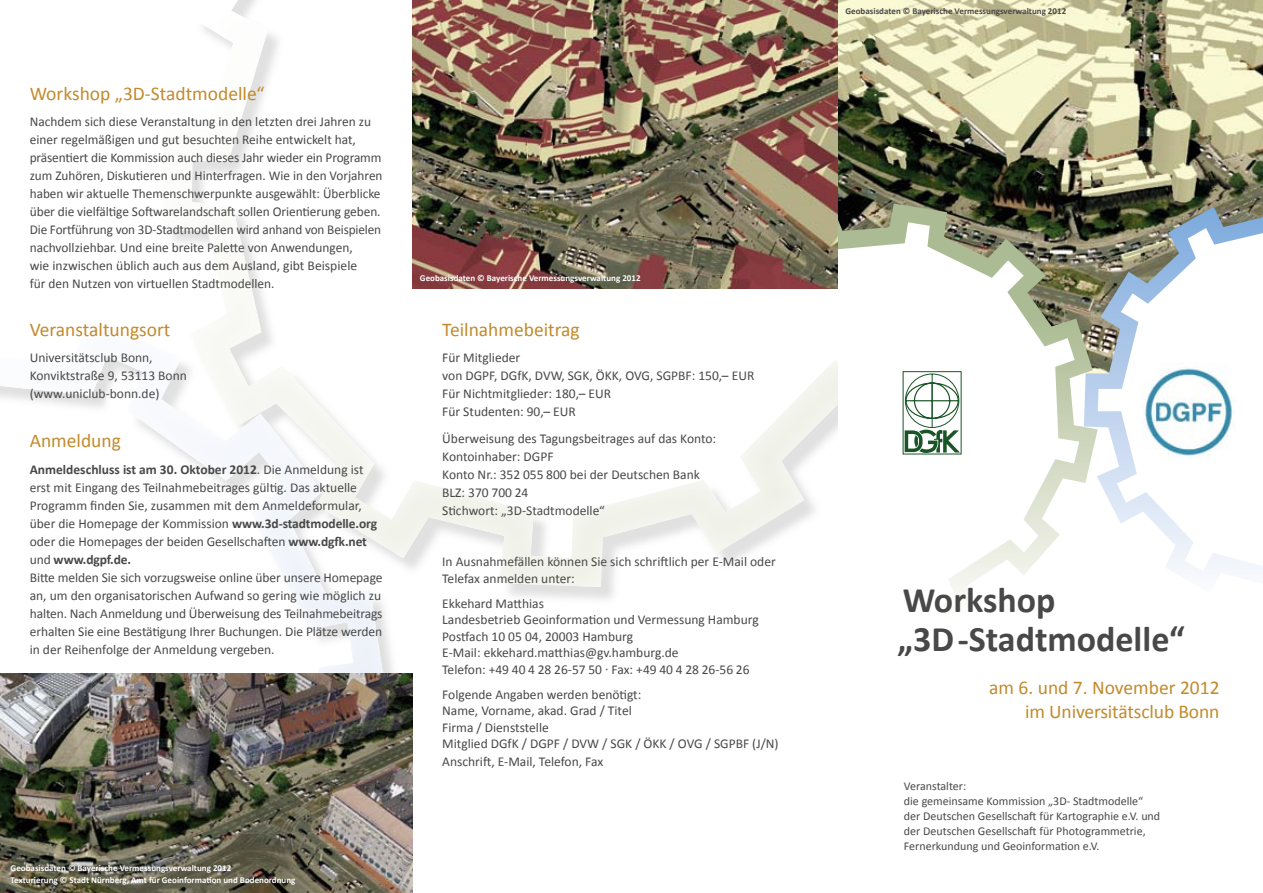
<style>
.page{position:relative;width:1263px;height:893px;background:#fff}
.page>*{position:absolute;margin:0;border:0;box-sizing:border-box;transform-origin:0 0}
.t1{font:700 36px/39px "Calibri";color:#484848}
.t2{font:19.5px/24px "Calibri";color:#c28a2b;text-align:right}
.t3{font:13.5px/18px "Calibri";color:#484848}
.t4{font:12px/15px "Calibri";color:#484848}
.t5{font:700 9px/12px "Calibri";color:#fff}
.t6{font:700 9px "Calibri";color:#484848}
.s1{font-weight:700}
</style>
<div class="page">
<img style="left:171px;top:0;width:667px;height:587px">
<img style="left:0;top:320px;width:385px;height:353px">
<img style="left:838px;top:0;width:425px;height:207px">
<svg style="left:838px;top:203px;width:260px;height:394px"></svg>
<svg style="left:1084px;top:207px;width:179px;height:386px"></svg>
<svg style="left:905px;top:374px;width:55px;height:79px"></svg>
<img style="left:412px;top:0;width:426px;height:288px">
<img style="left:0;top:673px;width:412px;height:220px">
<h2 class="t2" style="left:30px;top:81px;width:236px">Workshop „3D-Stadtmodelle“</h2>
<p class="t3" style="left:30px;top:113px;width:354px">Nachdem sich diese Veranstaltung in den letzten drei Jahren zu einer regelmäßigen und gut besuchten Reihe entwickelt hat, präsentiert die Kommission auch dieses Jahr wieder ein Programm zum Zuhören, Diskutieren und Hinterfragen. Wie in den Vorjahren haben wir aktuelle Themenschwerpunkte ausgewählt: Überblicke über die vielfältige Softwarelandschaft sollen Orientierung geben.<br>Die Fortführung von 3D-Stadtmodellen wird anhand von Beispielen nachvollziehbar. Und eine breite Palette von Anwendungen,<br>wie inzwischen üblich auch aus dem Ausland, gibt Beispiele<br>für den Nutzen von virtuellen Stadtmodellen.</p>
<h2 class="t2" style="left:30px;top:317px;width:142px">Veranstaltungsort</h2>
<p class="t3" style="left:30px;top:349px;width:159px">Universitätsclub Bonn,<br>Konviktstraße 9, 53113 Bonn (www.uniclub-bonn.de)</p>
<h2 class="t2" style="left:30px;top:429px;width:93px">Anmeldung</h2>
<p class="t3" style="left:30px;top:460px;width:354px"><span class="s1">Anmeldeschluss ist am 30. Oktober 2012</span>. Die Anmeldung ist erst mit Eingang des Teilnahmebeitrages gültig. Das aktuelle Programm finden Sie, zusammen mit dem Anmeldeformular, über die Homepage der Kommission <span class="s1">www.3d-stadtmodelle.org </span>oder die Homepages der beiden Gesellschaften <span class="s1">www.dgfk.net </span>und <span class="s1">www.dgpf.de.<br></span>Bitte melden Sie sich vorzugsweise online über unsere Homepage an, um den organisatorischen Aufwand so gering wie möglich zu halten. Nach Anmeldung und Überweisung des Teilnahmebeitrags erhalten Sie eine Bestätigung Ihrer Buchungen. Die Plätze werden in der Reihenfolge der Anmeldung vergeben.</p>
<p class="t5" style="left:420px;top:272px;width:222px">Geobasisdaten © Bayerische Vermessungsverwaltung 2012</p>
<h2 class="t2" style="left:442px;top:317px;width:139px">Teilnahmebeitrag</h2>
<p class="t3" style="left:442px;top:349px;width:314px">Für Mitglieder<br>von DGPF, DGfK, DVW, SGK, ÖKK, OVG, SGPBF: 150,– EUR<br>Für Nichtmitglieder: 180,– EUR<br>Für Studenten: 90,– EUR</p>
<p class="t3" style="left:442px;top:429px;width:275px">Überweisung des Tagungsbeitrages auf das Konto:<br>Kontoinhaber: DGPF<br>Konto Nr.: 352 055 800 bei der Deutschen Bank<br>BLZ: 370 700 24<br>Stichwort: „3D-Stadtmodelle“</p>
<p class="t3" style="left:442px;top:553px;width:335px;line-height:16.5px">In Ausnahmefällen können Sie sich schriftlich per E-Mail oder<br>Telefax anmelden unter:</p>
<p class="t3" style="left:442px;top:595px;width:318px;line-height:16.5px">Ekkehard Matthias<br>Landesbetrieb Geoinformation und Vermessung Hamburg Postfach 10 05 04, 20003 Hamburg<br>E-Mail: ekkehard.matthias@gv.hamburg.de<br>Telefon: +49 40 4 28 26-57 50 · Fax: +49 40 4 28 26-56 26</p>
<p class="t3" style="left:442px;top:686px;width:338px;line-height:16.5px">Folgende Angaben werden benötigt:<br>Name, Vorname, akad. Grad / Titel<br>Firma / Dienststelle<br>Mitglied DGfK / DGPF / DVW / SGK / ÖKK / OVG / SGPBF (J/N)</p>
<p class="t3" style="left:442px;top:753px;width:162px">Anschrift, E-Mail, Telefon, Fax</p>
<p class="t5" style="left:11px;top:862px;width:286px">Geobasisdaten © Bayerische Vermessungsverwaltung 2012<br>Texturierung © Stadt Nürnberg, Amt für Geoinformation und Bodenordnung</p>
<p class="t6" style="left:845px;top:5px;width:222px">Geobasisdaten © Bayerische Vermessungsverwaltung 2012</p>
<h1 class="t1" style="left:897px;top:580px;width:289px">Workshop<br>„3D -Stadtmodelle“</h1>
<h2 class="t2" style="left:989px;top:675px;width:232px">am 6. und 7. November 2012 im Universitätsclub Bonn</h2>
<p class="t4" style="left:904px;top:778px;width:258px">Veranstalter:<br>die gemeinsame Kommission „3D- Stadtmodelle“ der Deutschen Gesellschaft für Kartographie e.V. und der Deutschen Gesellschaft für Photogrammetrie, Fernerkundung und Geoinformation e.V.</p>
</div>
